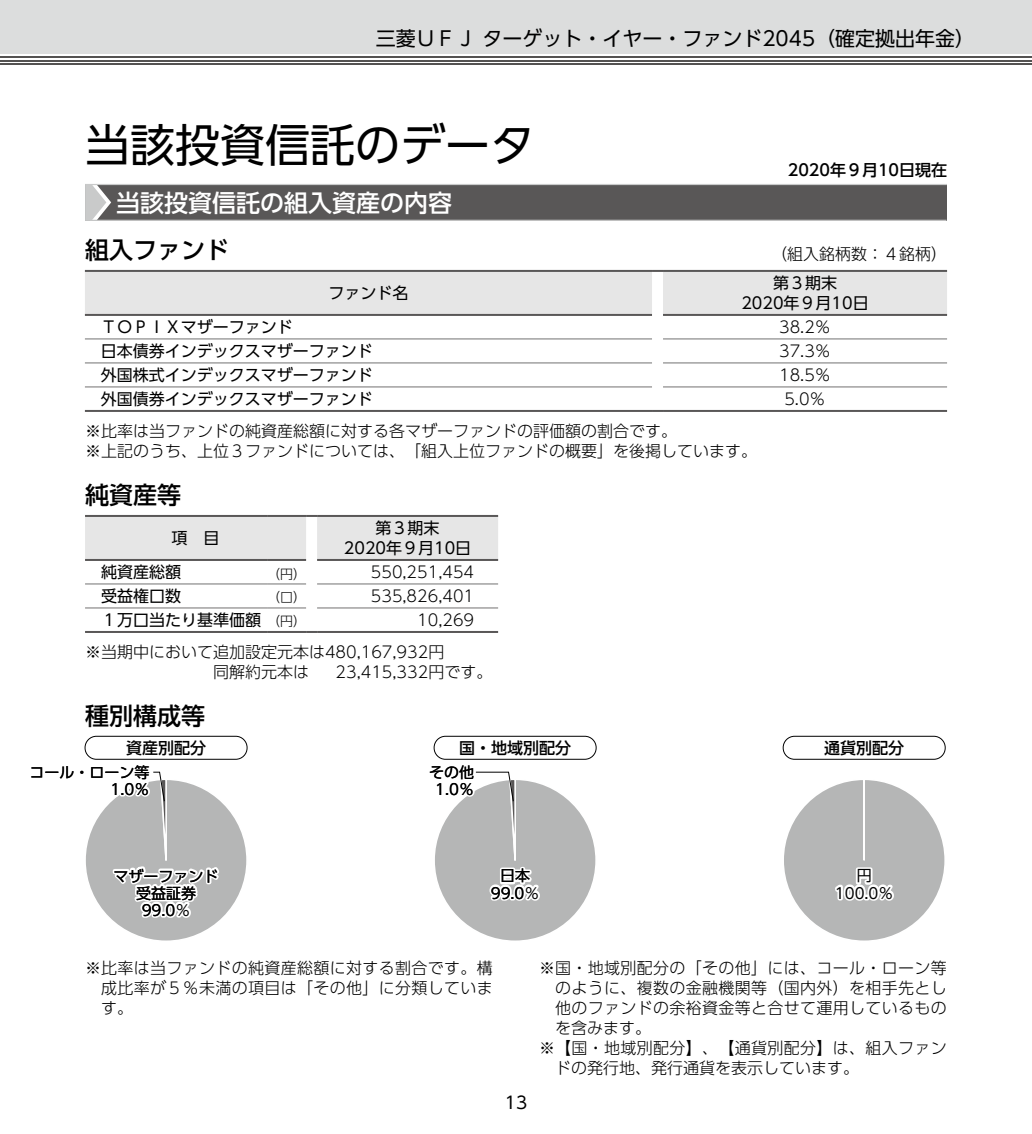
<style>
.page{position:relative;width:1032px;height:1134px;background:#fff}
.page>*{position:absolute;margin:0;border:0;box-sizing:border-box;transform-origin:0 0}
.t1{font:45px "UD Shin Go Pro";color:#000}
.t2{font:500 24px "UD Shin Go Pro";color:#000}
.t3{font:500 24px "UD Shin Go Pro";color:#fff}
.t4{font:20px "UD Shin Go Pro";color:#000}
.t5{font:17px "UD Shin Go Pro";color:#000}
.t6{font:300 16px/20px "UD Shin Go Pro";color:#000}
.t7{font:16px/20px "UD Shin Go Pro";color:#000;text-align:center}
.t8{font:300 16px "UD Shin Go Pro";letter-spacing:.02em;color:#000}
.t9{font:500 16px "UD Shin Go Pro";color:#000}
.t10{font:15px/17px "UD Shin Go Pro";color:#000;text-align:center}
.t11{font:300 13px "UD Shin Go Pro";color:#000}
.s1{font-weight:300;font-size:13px}
</style>
<div class="page">
<div style="left:0;top:0;width:1032px;height:54px;background:#dcdddd"></div>
<hr style="left:0;top:63px;width:1032px;height:2px;background:#545251">
<hr style="left:0;top:60px;width:1032px;height:1px;background:#545251">
<hr style="left:0;top:56px;width:1032px;height:2px;background:#545251">
<div style="left:85px;top:184px;width:862px;height:36px;background:#595757"></div>
<hr style="left:85px;top:220px;width:861px;height:1px;background:#c9caca">
<hr style="left:85px;top:184px;width:862px;height:1px;background:#c9caca">
<svg style="left:85px;top:185px;width:26px;height:35px"></svg>
<div style="left:85px;top:270px;width:862px;height:44px;background:#e6e6e6"></div>
<hr style="left:663px;top:270px;width:284px;height:2px;background:#595757">
<hr style="left:85px;top:314px;width:567px;height:2px;background:#595757">
<hr style="left:85px;top:410px;width:567px;height:2px;background:#595757">
<svg style="left:652px;top:410px;width:11px;height:2px"></svg>
<hr style="left:663px;top:410px;width:284px;height:2px;background:#595757">
<hr style="left:663px;top:314px;width:284px;height:2px;background:#595757">
<hr style="left:85px;top:339px;width:567px;height:1px;background:#727171">
<hr style="left:85px;top:363px;width:567px;height:1px;background:#727171">
<hr style="left:85px;top:387px;width:567px;height:1px;background:#727171">
<hr style="left:663px;top:339px;width:284px;height:1px;background:#727171">
<hr style="left:663px;top:363px;width:284px;height:1px;background:#727171">
<hr style="left:663px;top:387px;width:284px;height:1px;background:#727171">
<div style="left:85px;top:515px;width:413px;height:45px;background:#e6e6e6"></div>
<hr style="left:317px;top:515px;width:181px;height:2px;background:#595757">
<hr style="left:85px;top:559px;width:182px;height:2px;background:#595757">
<hr style="left:267px;top:559px;width:39px;height:2px;background:#595757">
<hr style="left:85px;top:631px;width:182px;height:2px;background:#595757">
<hr style="left:267px;top:631px;width:39px;height:2px;background:#595757">
<svg style="left:306px;top:631px;width:11px;height:2px"></svg>
<hr style="left:317px;top:631px;width:181px;height:2px;background:#595757">
<hr style="left:317px;top:559px;width:181px;height:2px;background:#595757">
<hr style="left:85px;top:584px;width:182px;height:1px;background:#727171">
<hr style="left:267px;top:584px;width:39px;height:1px;background:#727171">
<hr style="left:317px;top:584px;width:181px;height:1px;background:#727171">
<hr style="left:85px;top:608px;width:182px;height:1px;background:#727171">
<hr style="left:267px;top:608px;width:39px;height:1px;background:#727171">
<hr style="left:317px;top:608px;width:181px;height:1px;background:#727171">
<div style="left:85px;top:779px;width:162px;height:162px;background:#b5b6b6;border-radius:80px"></div>
<div style="left:78px;top:768px;width:8px;height:7px;border:4px solid #fff;border-radius:50%"></div>
<svg style="left:87px;top:771px;width:135px;height:150px"></svg>
<div style="left:85px;top:736px;width:162px;height:23px;border:1px solid #000;border-radius:11px"></div>
<div style="left:434px;top:779px;width:162px;height:162px;background:#b5b6b6;border-radius:80px"></div>
<svg style="left:434px;top:757px;width:110px;height:154px"></svg>
<div style="left:434px;top:736px;width:162px;height:23px;border:1px solid #000;border-radius:11px"></div>
<div style="left:783px;top:779px;width:162px;height:162px;background:#b5b6b6;border-radius:81px"></div>
<svg style="left:835px;top:867px;width:59px;height:34px"></svg>
<div style="left:783px;top:736px;width:162px;height:23px;border:1px solid #000;border-radius:11px"></div>
<p class="t4" style="left:376px;top:22px;width:601px">三菱ＵＦＪ ターゲット・イヤー・ファンド2045（確定拠出年金）</p>
<h1 class="t1" style="left:85px;top:108px;width:451px">当該投資信託のデータ</h1>
<p class="t9" style="left:788px;top:157px;width:161px">2020年９月10日現在</p>
<h2 class="t3" style="left:116px;top:183px;width:337px">当該投資信託の組入資産の内容</h2>
<h2 class="t2" style="left:85px;top:230px;width:145px">組入ファンド</h2>
<p class="t6" style="left:771px;top:243px;width:177px">（組入銘柄数：４銘柄）</p>
<p class="t7" style="left:328px;top:282px;width:81px">ファンド名</p>
<p class="t7" style="left:741px;top:272px;width:129px">第３期末<br>2020年９月10日</p>
<p class="t7" style="left:101px;top:317px;width:193px">ＴＯＰＩＸマザーファンド</p>
<p class="t6" style="left:779px;top:317px;width:53px">38.2％</p>
<p class="t7" style="left:101px;top:340px;width:273px">日本債券インデックスマザーファンド</p>
<p class="t6" style="left:779px;top:340px;width:53px">37.3％</p>
<p class="t7" style="left:101px;top:364px;width:273px">外国株式インデックスマザーファンド</p>
<p class="t6" style="left:779px;top:364px;width:53px">18.5％</p>
<p class="t7" style="left:101px;top:388px;width:273px">外国債券インデックスマザーファンド</p>
<p class="t6" style="left:784px;top:388px;width:43px">5.0％</p>
<p class="t6" style="left:85px;top:420px;width:674px">※比率は当ファンドの純資産総額に対する各マザーファンドの評価額の割合です。<br>※上記のうち、上位３ファンドについては、「組入上位ファンドの概要」を後掲しています。</p>
<h2 class="t2" style="left:85px;top:475px;width:97px">純資産等</h2>
<p class="t7" style="left:172px;top:527px;width:49px">項　目</p>
<p class="t7" style="left:344px;top:517px;width:129px">第３期末<br>2020年９月10日</p>
<p class="t7" style="left:101px;top:562px;width:81px">純資産総額</p>
<p class="t11" style="left:267px;top:563px;width:40px">（円）</p>
<p class="t6" style="left:371px;top:562px;width:105px">550,251,454</p>
<p class="t7" style="left:101px;top:585px;width:81px">受益権口数</p>
<p class="t11" style="left:267px;top:587px;width:40px">（口）</p>
<p class="t6" style="left:371px;top:585px;width:105px">535,826,401</p>
<p class="t7" style="left:101px;top:609px;width:207px">１万口当たり基準価額<span class="s1">（円）</span></p>
<p class="t6" style="left:85px;top:603px;width:391px;line-height:32.4px;text-indent:332px">10,269 ※当期中において追加設定元本は480,167,932円</p>
<p class="t6" style="left:213px;top:661px;width:281px">同解約元本は　 23,415,332円です。</p>
<h2 class="t2" style="left:85px;top:696px;width:121px">種別構成等</h2>
<p class="t10" style="left:29px;top:763px;width:121px;text-align:right">コール・ローン等<br>1.0％</p>
<p class="t9" style="left:126px;top:735px;width:81px">資産別配分</p>
<p class="t9" style="left:824px;top:735px;width:81px">通貨別配分</p>
<p class="t9" style="left:459px;top:735px;width:113px">国・地域別配分</p>
<p class="t10" style="left:429px;top:763px;width:46px">その他<br>1.0％</p>
<p class="t10" style="left:114px;top:867px;width:106px">マザーファンド受益証券<br>99.0％</p>
<p class="t10" style="left:491px;top:867px;width:50px">日本<br>99.0％</p>
<p class="t10" style="left:835px;top:867px;width:60px">円<br>100.0％</p>
<p class="t6" style="left:101px;top:957px;width:393px;text-align:justify;text-indent:-16px">※比率は当ファンドの純資産総額に対する割合です。構成比率が５％未満の項目は「その他」に分類しています。</p>
<p class="t8" style="left:539px;top:955px;width:409px">※国・地域別配分の「その他」には、コール・ローン等</p>
<p class="t8" style="left:555px;top:975px;width:393px">のように、複数の金融機関等（国内外）を相手先とし</p>
<p class="t8" style="left:555px;top:995px;width:393px">他のファンドの余裕資金等と合せて運用しているもの</p>
<p class="t6" style="left:555px;top:1017px;width:97px">を含みます。</p>
<p class="t8" style="left:539px;top:1035px;width:409px">※【国・地域別配分】、【通貨別配分】は、組入ファン</p>
<p class="t6" style="left:555px;top:1057px;width:305px">ドの発行地、発行通貨を表示しています。</p>
<p class="t5" style="left:505px;top:1089px;width:24px">13</p>
</div>
